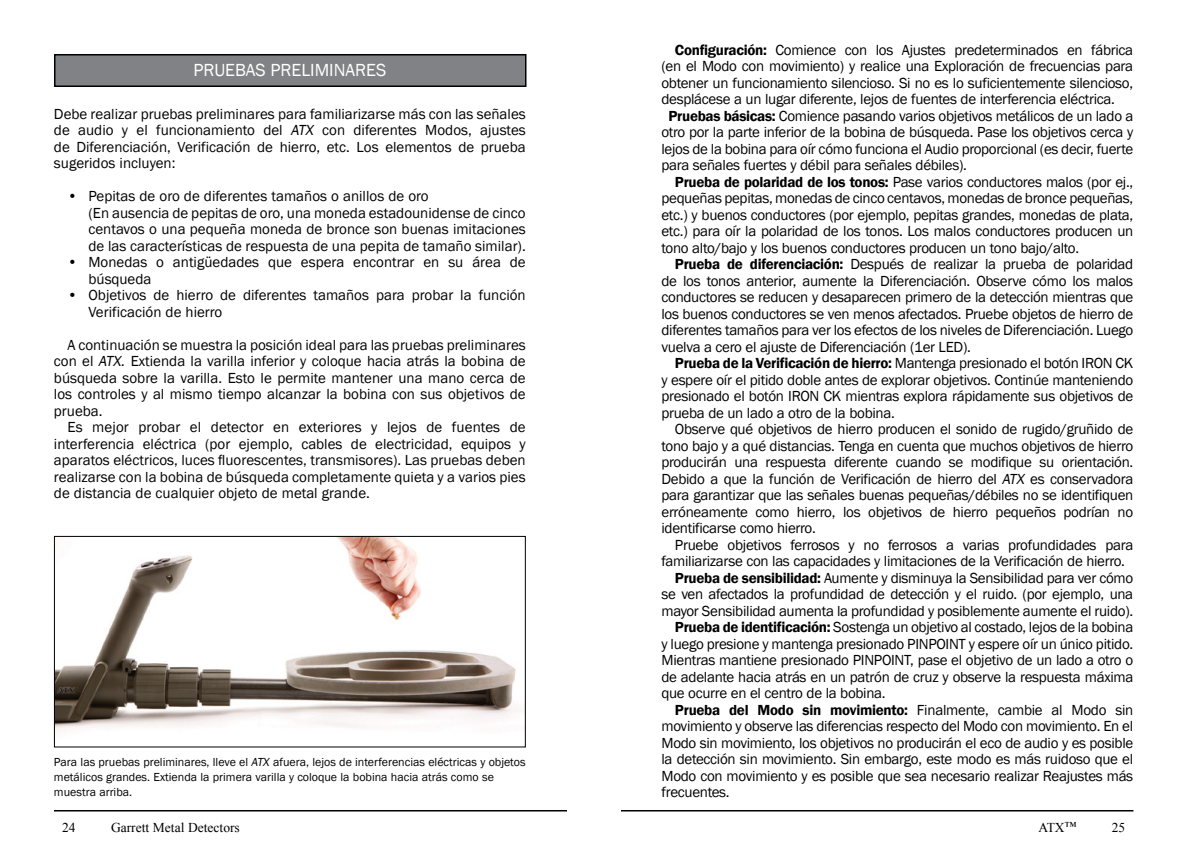
<style>
.page{position:relative;width:1188px;height:864px;background:#fff}
.page>*{position:absolute;margin:0;border:0;box-sizing:border-box;transform-origin:0 0}
.t1{font:18px "Franklin Gothic";color:#fff}
.t2{font:15px/16.5px "Franklin Gothic";letter-spacing:-.02em;color:#000;text-align:justify}
.t3{font:15px/16.5px "Franklin Gothic";color:#000}
.t4{font:600 15px "Franklin Gothic";letter-spacing:-.02em;color:#000}
.t5{font:13.5px "Times New Roman";color:#000}
.t6{font:12px/15px "Franklin Gothic";color:#000}
.s1{font-style:italic}
.s2{font-weight:600}
.s3{font-weight:400}
.s4{font-size:12px}
</style>
<div class="page">
<hr style="left:621px;top:810px;width:512px;height:2px;background:#000">
<hr style="left:54px;top:810px;width:513px;height:2px;background:#000">
<div style="left:55px;top:55px;width:471px;height:31px;background:#808285"></div>
<div style="left:54px;top:54px;width:472px;height:33px;border:2px solid #000"></div>
<img style="left:56px;top:538px;width:462px;height:192px">
<div style="left:54px;top:536px;width:472px;height:211px;border:1px solid #000"></div>
<p class="t1" style="left:193px;top:59px;width:194px">PRU EBAS PRELIMI NARES</p>
<p class="t3" style="left:54px;top:106px;width:473px">Debe realizar pruebas preliminares para familiarizarse más con las señales de audio y el funcionamiento del <span class="s1">ATX</span></p>
<p class="t2" style="left:54px;top:122px;width:473px;text-indent:268px">con diferentes M odos, ajustes de Diferenciación, Verificación de hierro, etc. Los elementos de prueba sugeridos incluyen:</p>
<p class="t3" style="left:88px;top:188px;width:439px;text-indent:-21px">• Pepitas de oro de diferentes tamaños o anillos de oro<br>(En ausencia de pepitas de oro, una moneda estadounidense de cinco centavos o una pequeña moneda de bronce son buenas imitaciones de las características de respuesta de una pepita de tamaño similar).</p>
<p class="t3" style="left:88px;top:254px;width:439px;text-indent:-21px">• Monedas o antigüedades que espera encontrar en su área de búsqueda</p>
<p class="t3" style="left:88px;top:287px;width:439px;text-indent:-21px">• Objetivos de hierro de diferentes tamaños para probar la función<br>Verificación de hierro</p>
<p class="t2" style="left:54px;top:337px;width:473px;text-indent:14px">A continuación se muestra la posición ideal para las pruebas preliminares con el <span class="s1">ATX.</span> Extienda la varilla inferior y coloque hacia atrás la bobina de búsqueda sobre la varilla. Esto le permite mantener una mano cerca de los controles y al mismo tiempo alcanzar la bobina con sus objetivos de prueba.</p>
<p class="t2" style="left:54px;top:419px;width:473px;text-indent:14px">Es mejor probar el detector en exteriores y lejos de fuentes de interferencia eléctrica (por ejemplo, cables de electricidad, equipos y aparatos eléctricos, luces fluorescentes, transmisores). Las pruebas deben realizarse con la bobina de búsqueda completamente quieta y a varios pies de distancia de cualquier objeto de metal grande.</p>
<p class="t6" style="left:54px;top:755px;width:473px;text-indent:219px">afuera, lejos de interferencias eléctricas y objetos metálicos grandes. Extienda la primera varilla y coloque la bobina hacia atrás como se muestra arriba.</p>
<p class="t6" style="left:54px;top:755px;width:205px">Para las pruebas preliminares, lleve el <span class="s1">ATX</span></p>
<p class="t2" style="left:675px;top:42px;width:460px"><span class="s2">Configuración:</span> Comience con los Ajustes predeterminados en fábrica</p>
<p class="t2" style="left:661px;top:58px;width:473px">(en el Modo con movimiento) y realice una Exploración de frecuencias para</p>
<p class="t2" style="left:661px;top:75px;width:473px">obtener un funcionamiento silencioso. Si no es lo suficientemente silencioso,</p>
<p class="t2" style="left:661px;top:91px;width:455px">desplácese a un lugar diferente, lejos de fuentes de interferencia eléctrica.</p>
<p class="t2" style="left:669px;top:108px;width:466px"><span class="s2">Pruebas básicas:</span> Comience pasando varios objetivos metálicos de un lado a</p>
<p class="t2" style="left:661px;top:124px;width:473px">otro por la parte inferior de la bobina de búsqueda. Pase los objetivos cerca y</p>
<p class="t2" style="left:661px;top:141px;width:473px">lejos de la bobina para oír cómo funciona el Audio proporcional (es decir, fuerte</p>
<p class="t2" style="left:661px;top:157px;width:307px">para señales fuertes y débil para señales débiles).</p>
<p class="t2" style="left:675px;top:174px;width:460px"><span class="s2">Prueba de polaridad de los tonos:</span> Pase varios conductores malos (por ej.,</p>
<p class="t2" style="left:661px;top:190px;width:473px">pequeñas pepitas, monedas de cinco centavos, monedas de bronce pequeñas,</p>
<p class="t2" style="left:661px;top:207px;width:473px">etc.) y buenos conductores (por ejemplo, pepitas grandes, monedas de plata,</p>
<p class="t2" style="left:661px;top:223px;width:473px">etc.) para oír la polaridad de los tonos. Los malos conductores producen un</p>
<p class="t2" style="left:661px;top:240px;width:417px">tono alto/bajo y los buenos conductores producen un tono bajo/alto.</p>
<p class="t2" style="left:675px;top:256px;width:460px"><span class="s2">Prueba de diferenciación:</span> Después de realizar la prueba de polaridad</p>
<p class="t2" style="left:661px;top:273px;width:473px">de los tonos anterior, aumente la Diferenciación. Observe cómo los malos</p>
<p class="t2" style="left:661px;top:289px;width:473px">conductores se reducen y desaparecen primero de la detección mientras que</p>
<p class="t2" style="left:661px;top:306px;width:473px">los buenos conductores se ven menos afectados. Pruebe objetos de hierro de</p>
<p class="t2" style="left:661px;top:322px;width:473px">diferentes tamaños para ver los efectos de los niveles de Diferenciación. Luego</p>
<p class="t2" style="left:661px;top:339px;width:309px">vuelva a cero el ajuste de Diferenciación (1er LED).</p>
<p class="t4" style="left:675px;top:354px;width:458px">Prueba de la Verificación de hierro: <span class="s3">Mantenga presionado el botón IRON CK</span></p>
<p class="t2" style="left:661px;top:372px;width:473px">y espere oír el pitido doble antes de explorar objetivos. Continúe manteniendo</p>
<p class="t2" style="left:661px;top:388px;width:473px">presionado el botón IRON CK mientras explora rápidamente sus objetivos de</p>
<p class="t2" style="left:661px;top:405px;width:233px">prueba de un lado a otro de la bobina.</p>
<p class="t2" style="left:675px;top:421px;width:460px">Observe qué objetivos de hierro producen el sonido de rugido/gruñido de</p>
<p class="t2" style="left:661px;top:438px;width:473px">tono bajo y a qué distancias. Tenga en cuenta que muchos objetivos de hierro</p>
<p class="t2" style="left:661px;top:454px;width:471px">producirán una respuesta diferente cuando se modifique su orientación.</p>
<p class="t2" style="left:661px;top:471px;width:350px">Debido a que la función de Verificación de hierro del <span class="s1">ATX</span></p>
<p class="t2" style="left:1030px;top:471px;width:105px">es conservadora</p>
<p class="t2" style="left:661px;top:487px;width:473px">para garantizar que las señales buenas pequeñas/débiles no se identifiquen</p>
<p class="t2" style="left:661px;top:504px;width:473px">erróneamente como hierro, los objetivos de hierro pequeños podrían no</p>
<p class="t2" style="left:661px;top:520px;width:154px">identificarse como hierro.</p>
<p class="t2" style="left:661px;top:537px;width:473px">Pruebe objetivos ferrosos y no ferrosos a varias profundidades para</p>
<p class="t2" style="left:661px;top:553px;width:463px">familiarizarse con las capacidades y limitaciones de la Verificación de hierro.</p>
<p class="t2" style="left:675px;top:570px;width:460px"><span class="s2">Prueba de sensibilidad:</span> Aumente y disminuya la Sensibilidad para ver cómo</p>
<p class="t2" style="left:661px;top:586px;width:473px">se ven afectados la profundidad de detección y el ruido. (por ejemplo, una</p>
<p class="t2" style="left:661px;top:603px;width:471px">mayor Sensibilidad aumenta la profundidad y posiblemente aumente el ruido).</p>
<p class="t2" style="left:675px;top:619px;width:460px"><span class="s2">Prueba de identificación:</span> Sostenga un objetivo al costado, lejos de la bobina</p>
<p class="t2" style="left:661px;top:636px;width:473px">y luego presione y mantenga presionado PINPOINT y espere oír un único pitido.</p>
<p class="t2" style="left:661px;top:652px;width:473px">M ientras mantiene presionado PI NPOI NT, pase el objetivo de un lado a otro o</p>
<p class="t2" style="left:661px;top:669px;width:473px">de adelante hacia atrás en un patrón de cruz y observe la respuesta máxima</p>
<p class="t2" style="left:661px;top:685px;width:224px">que ocurre en el centro de la bobina.</p>
<p class="t4" style="left:675px;top:701px;width:460px">Prueba del Modo sin movimiento: <span class="s3">Finalmente, cambie al Modo sin</span></p>
<p class="t2" style="left:661px;top:718px;width:473px">movimiento y observe las diferencias respecto del Modo con movimiento. En el</p>
<p class="t2" style="left:661px;top:735px;width:473px">Modo sin movimiento, los objetivos no producirán el eco de audio y es posible</p>
<p class="t2" style="left:661px;top:751px;width:473px">la detección sin movimiento. Sin embargo, este modo es más ruidoso que el</p>
<p class="t2" style="left:661px;top:768px;width:473px">M odo con movimiento y es posible que sea necesario realizar Reajustes más</p>
<p class="t2" style="left:661px;top:784px;width:68px">frecuentes.</p>
<p class="t5" style="left:62px;top:819px;width:15px">24</p>
<p class="t5" style="left:111px;top:819px;width:130px">Garrett Metal Detectors</p>
<p class="t5" style="left:1038px;top:818px;width:40px">ATX<span class="s4">™</span></p>
<p class="t5" style="left:1112px;top:818px;width:15px">25</p>
</div>
